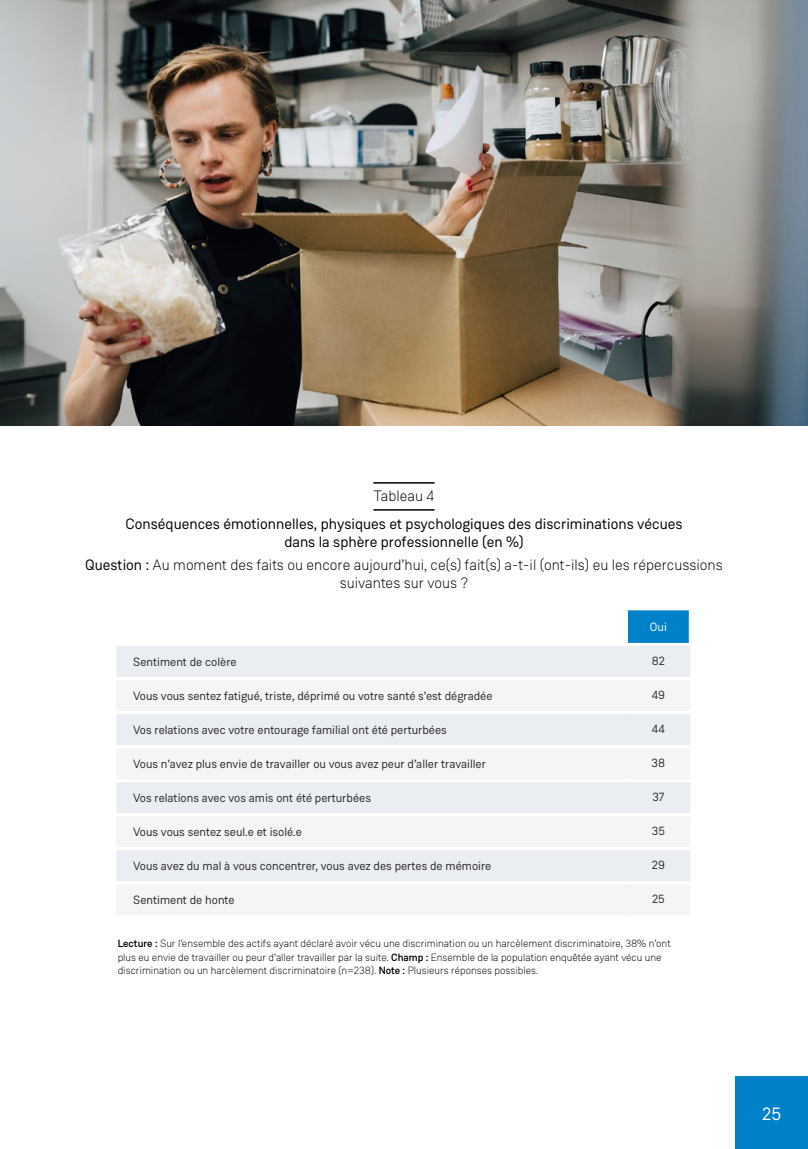
<style>
.page{position:relative;width:808px;height:1149px;background:#fff}
.page>*{position:absolute;margin:0;border:0;box-sizing:border-box;transform-origin:0 0}
.t1{font:18px "Weissenhof Grotesk";color:#fff}
.t2{font:300 15px/18px "Weissenhof Grotesk";color:#000;text-align:center}
.t3{font:15px/18px "Weissenhof Grotesk";color:#000;text-align:center}
.t4{font:12px "Weissenhof Grotesk";color:#282827}
.t5{font:12px "Weissenhof Grotesk";color:#fff}
.t6{font:300 10.5px/13.5px "Weissenhof Grotesk";color:#000}
.s1{font-weight:400}
.s2{font-weight:500}
</style>
<div class="page">
<div style="left:736px;top:1076px;width:72px;height:72px;background:#0081c9"></div>
<hr style="left:373px;top:482px;width:62px;height:1px;background:#000">
<hr style="left:373px;top:509px;width:62px;height:1px;background:#000">
<div style="left:626px;top:610px;width:64px;height:34px;background:#0081c9"></div>
<div style="left:118px;top:646px;width:572px;height:30px;background:#eaedf1"></div>
<svg style="left:118px;top:680px;width:572px;height:234px;fill:#f3f5f7"></svg>
<hr style="left:625px;top:610px;width:3px;height:32px;background:#fff">
<hr style="left:116px;top:642px;width:512px;height:3px;background:#fff">
<hr style="left:116px;top:710px;width:510px;height:3px;background:#fff">
<hr style="left:626px;top:710px;width:64px;height:3px;background:#fff">
<hr style="left:116px;top:778px;width:510px;height:3px;background:#fff">
<hr style="left:626px;top:778px;width:64px;height:3px;background:#fff">
<hr style="left:116px;top:846px;width:510px;height:3px;background:#fff">
<hr style="left:626px;top:846px;width:64px;height:3px;background:#fff">
<hr style="left:628px;top:642px;width:64px;height:3px;background:#fff">
<hr style="left:116px;top:744px;width:510px;height:3px;background:#fff">
<hr style="left:116px;top:812px;width:510px;height:3px;background:#fff">
<hr style="left:116px;top:880px;width:510px;height:3px;background:#fff">
<hr style="left:626px;top:744px;width:64px;height:3px;background:#fff">
<hr style="left:626px;top:812px;width:64px;height:3px;background:#fff">
<hr style="left:626px;top:880px;width:64px;height:3px;background:#fff">
<hr style="left:689px;top:610px;width:3px;height:32px;background:#fff">
<img style="left:0;top:0;width:808px;height:425px">
<p class="t2" style="left:373px;top:486px;width:62px">Tableau 4</p>
<p class="t3" style="left:125px;top:515px;width:559px">Conséquences émotionnelles, physiques et psychologiques des discriminations vécues dans la sphère professionnelle (en %)</p>
<p class="t2" style="left:85px;top:555px;width:639px"><span class="s1">Question :</span> Au moment des faits ou encore aujourd’hui, ce(s) fait(s) a-t-il (ont-ils) eu les répercussions suivantes sur vous ?</p>
<p class="t5" style="left:650px;top:619px;width:18px">Oui</p>
<p class="t4" style="left:133px;top:654px;width:105px">Sentiment de colère</p>
<p class="t4" style="left:652px;top:653px;width:15px">82</p>
<p class="t4" style="left:133px;top:688px;width:361px">Vous vous sentez fatigué, triste, déprimé ou votre santé s’est dégradée</p>
<p class="t4" style="left:652px;top:687px;width:15px">49</p>
<p class="t4" style="left:133px;top:722px;width:315px">Vos relations avec votre entourage familial ont été perturbées</p>
<p class="t4" style="left:652px;top:721px;width:14px">44</p>
<p class="t4" style="left:133px;top:756px;width:354px">Vous n’avez plus envie de travailler ou vous avez peur d’aller travailler</p>
<p class="t4" style="left:652px;top:755px;width:15px">38</p>
<p class="t4" style="left:133px;top:790px;width:239px">Vos relations avec vos amis ont été perturbées</p>
<p class="t4" style="left:652px;top:789px;width:13px">37</p>
<p class="t4" style="left:133px;top:824px;width:170px">Vous vous sentez seul.e et isolé.e</p>
<p class="t4" style="left:652px;top:823px;width:15px">35</p>
<p class="t4" style="left:133px;top:858px;width:360px">Vous avez du mal à vous concentrer, vous avez des pertes de mémoire</p>
<p class="t4" style="left:652px;top:857px;width:15px">29</p>
<p class="t4" style="left:133px;top:892px;width:103px">Sentiment de honte</p>
<p class="t4" style="left:652px;top:891px;width:14px">25</p>
<p class="t6" style="left:118px;top:936px;width:554px"><span class="s2">Lecture :</span> Sur l’ensemble des actifs ayant déclaré avoir vécu une discrimination ou un harcèlement discriminatoire, 38% n’ont plus eu envie de travailler ou peur d’aller travailler par la suite. <span class="s2">Champ :</span> Ensemble de la population enquêtée ayant vécu une discrimination ou un harcèlement discriminatoire (n=238). <span class="s2">Note :</span> Plusieurs réponses possibles.</p>
<h1 class="t1" style="left:762px;top:1102px;width:21px">25</h1>
</div>
